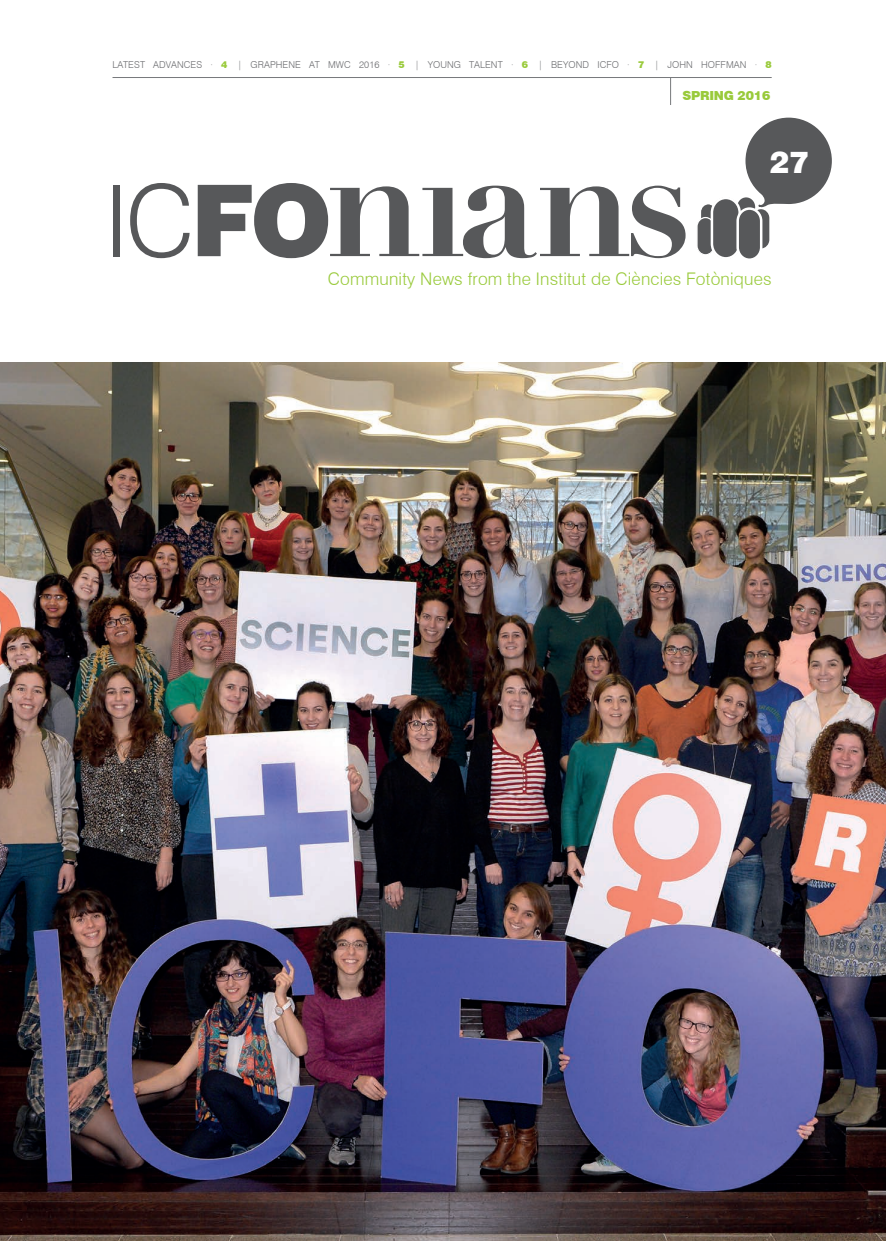
<style>
.page{position:relative;width:886px;height:1241px;background:#fff}
.page>*{position:absolute;margin:0;border:0;box-sizing:border-box;transform-origin:0 0}
.t1{font:900 30px "Swiss 721 BT";color:#fff}
.t2{font:300 17.38px "Swiss 721 BT";letter-spacing:.01em;color:#99ca3b}
.t3{font:900 12.5px "Swiss 721 BT";letter-spacing:-.02em;color:#99ca3b}
.t4{font:300 9.5px "Swiss 721 BT";letter-spacing:.01em;color:#6c6d70}
.s1{font-weight:900;color:#99ca3b}
</style>
<div class="page">
<hr style="left:112px;top:77px;width:660px;height:1px;background:#76787b">
<div style="left:113px;top:185px;width:7px;height:71px;background:#57585a"></div>
<svg style="left:130px;top:183px;width:60px;height:75px"></svg>
<svg style="left:198px;top:183px;width:487px;height:75px"></svg>
<svg style="left:697px;top:117px;width:135px;height:142px"></svg>
<svg style="left:670px;top:78px;width:1px;height:27px"></svg>
<img style="left:0;top:362px;width:886px;height:878px">
<p class="t4" style="left:112px;top:59px;width:661px">LATEST ADVANCES · <span class="s1">4</span> | GRAPHENE AT MWC 2016 · <span class="s1">5</span> | YOUNG TALENT · <span class="s1">6</span> | BEYOND ICFO · <span class="s1">7</span> | JOHN HOFFMAN · <span class="s1">8</span></p>
<h3 class="t3" style="left:682px;top:88px;width:89px">SPRING 2016</h3>
<h1 class="t1" style="left:770px;top:144px;width:41px">27</h1>
<h2 class="t2" style="left:328px;top:268px;width:445px">Community News from the Institut de Ciències Fotòniques</h2>
</div>
